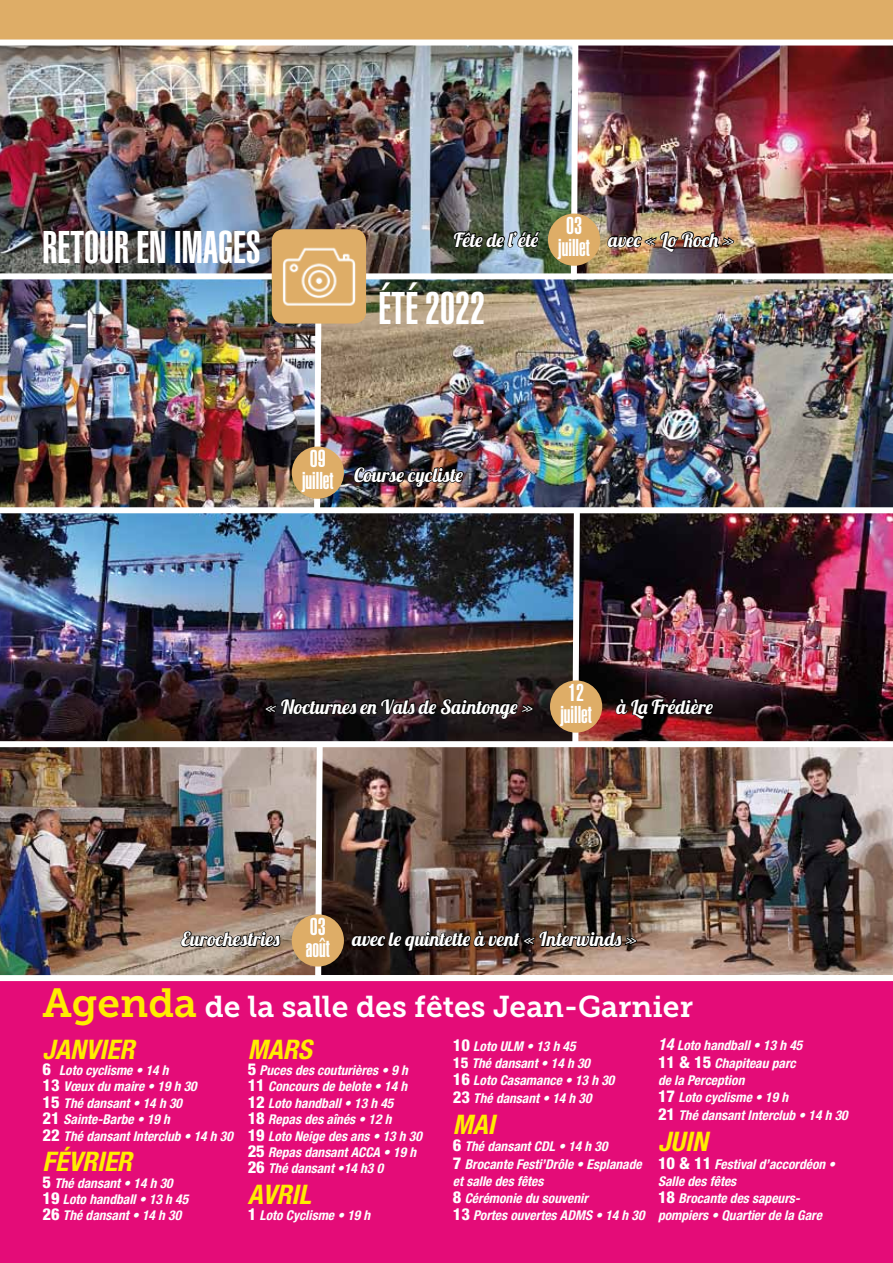
<style>
.page{position:relative;width:893px;height:1263px;background:#fff}
.page>*{position:absolute;margin:0;border:0;box-sizing:border-box;transform-origin:0 0}
.t1{font:900 extra-condensed 45px "Helvetica";color:#fff}
.t2{font:30px "Museo Slab 700";color:#fff}
.t3{font:italic 700 condensed 27px "Helvetica Neue";color:#ffed00}
.t4{font:900 extra-condensed 24px/21.5px "Helvetica";color:#fff;text-align:center}
.t5{font:19.5px "Lobster 1.4";color:#fff}
.t6{font:19.5px "Lobster 1.4";letter-spacing:.02em;color:#fff}
.t7{font:italic 700 condensed 13.5px/17.2px "Helvetica Neue";color:#fff}
.s1{font-size:40.5px;color:#ffed00}
.s2{font-weight:800;font-style:normal;font-size:16.5px}
.s3{font-weight:800;font-style:normal;font-size:15px}
.s4{font-size:16.5px}
</style>
<div class="page">
<img style="left:325px;top:279px;width:568px;height:228px">
<div style="left:0;top:981px;width:893px;height:282px;background:#e40c78"></div>
<div style="left:0;top:0;width:893px;height:43px;background:#dead67"></div>
<img style="left:326px;top:747px;width:567px;height:227px">
<img style="left:0;top:46px;width:893px;height:227px">
<img style="left:0;top:513px;width:893px;height:228px">
<img style="left:0;top:279px;width:311px;height:228px">
<img style="left:0;top:747px;width:312px;height:228px">
<div style="left:0;top:40px;width:893px;height:6px;background:#fff"></div>
<svg style="left:312px;top:738px;width:14px;height:246px"></svg>
<img style="left:568px;top:39px;width:13px;height:246px">
<svg style="left:569px;top:502px;width:14px;height:250px"></svg>
<img style="left:311px;top:324px;width:14px;height:192px">
<svg style="left:180px;top:930px;width:101px;height:28px;background:#796b5f"></svg>
<svg style="left:350px;top:930px;width:288px;height:28px;background:#3d2c25"></svg>
<img style="left:606px;top:230px;width:130px;height:28px">
<svg style="left:452px;top:230px;width:90px;height:28px;background:#404d47"></svg>
<img style="left:353px;top:466px;width:111px;height:27px">
<svg style="left:264px;top:695px;width:271px;height:30px;background:#1e1618"></svg>
<svg style="left:615px;top:697px;width:99px;height:28px;background:#2f0a0d"></svg>
<img style="left:272px;top:229px;width:94px;height:95px">
<div style="left:292px;top:914px;width:52px;height:52px;background:#dead67;border-radius:50%"></div>
<div style="left:292px;top:446px;width:52px;height:53px;background:#dead67;border-radius:50%"></div>
<div style="left:550px;top:680px;width:52px;height:53px;background:#dead67;border-radius:50%"></div>
<div style="left:548px;top:214px;width:52px;height:52px;background:#dead67;border-radius:50%"></div>
<h1 class="t1" style="left:43px;top:221px;width:205px">RETOUREN IMAGES</h1>
<h3 class="t4" style="left:558px;top:215px;width:33px">03<br>JUILLET</h3>
<h3 class="t5" style="left:454px;top:227px;width:86px">Fête de l’été</h3>
<h3 class="t5" style="left:608px;top:227px;width:127px">avec « Lo Roch »</h3>
<h1 class="t1" style="left:379px;top:282px;width:108px">ÉTÉ 2022</h1>
<h3 class="t4" style="left:302px;top:448px;width:33px">09<br>JUILLET</h3>
<h3 class="t6" style="left:354px;top:462px;width:110px">Course cycliste</h3>
<h3 class="t4" style="left:560px;top:682px;width:33px">12<br>JUILLET</h3>
<h3 class="t5" style="left:266px;top:694px;width:269px">« Nocturnes en Vals de Saintonge »</h3>
<h3 class="t5" style="left:617px;top:694px;width:98px">à La Frédière</h3>
<h3 class="t4" style="left:306px;top:916px;width:26px;text-align:left">03<br>AOÛT</h3>
<h3 class="t5" style="left:181px;top:927px;width:100px">Eurochestries</h3>
<h3 class="t5" style="left:352px;top:927px;width:286px">avec le quintette à vent « Interwinds »</h3>
<h2 class="t2" style="left:43px;top:989px;width:652px"><span class="s1">Agenda</span> de la salle des fêtes Jean-Garnier</h2>
<h3 class="t3" style="left:43px;top:1032px;width:93px">JANVIER</h3>
<p class="t7" style="left:43px;top:1062px;width:192px;line-height:16.4px"><span class="s2">6</span> Loto cyclisme • 14 h<br><span class="s2">13</span> Vœux du maire • 19 h 30<br><span class="s2">15</span> Thé dansant • 14 h 30<br><span class="s2">21</span> Sainte-Barbe • 19 h<br><span class="s2">22</span> Thé dansant Interclub • 14 h 30</p>
<h3 class="t3" style="left:43px;top:1145px;width:91px">FÉVRIER</h3>
<p class="t7" style="left:43px;top:1174px;width:147px;line-height:16.4px"><span class="s2">5</span> Thé dansant • 14 h 30<br><span class="s2">19</span> Loto handball • 13 h 45<br><span class="s2">26</span> Thé dansant • 14 h 30</p>
<h3 class="t3" style="left:248px;top:1032px;width:66px">MARS</h3>
<p class="t7" style="left:248px;top:1062px;width:176px;line-height:16.4px"><span class="s2">5</span> Puces des couturières • 9 h<br><span class="s2">11</span> Concours de belote • 14 h<br><span class="s2">12</span> Loto handball • 13 h 45<br><span class="s2">18</span> Repas des aînés • 12 h<br><span class="s2">19</span> Loto Neige des ans • 13 h 30<br><span class="s2">25</span> Repas dansant ACCA • 19 h<br><span class="s2">26</span> Thé dansant •14 h3 0</p>
<h3 class="t3" style="left:248px;top:1178px;width:65px">AVRIL</h3>
<p class="t7" style="left:248px;top:1207px;width:124px"><span class="s2">1</span> Loto Cyclisme • 19 h</p>
<p class="t7" style="left:453px;top:1037px;width:163px"><span class="s2">10</span> Loto ULM • 13 h 45<br><span class="s3">15</span> Thé dansant • 14 h 30<br><span class="s2">16</span> Loto Casamance • 13 h 30<br><span class="s2">23</span> Thé dansant • 14 h 30</p>
<h3 class="t3" style="left:453px;top:1108px;width:43px">MAI</h3>
<p class="t7" style="left:453px;top:1138px;width:193px"><span class="s2">6</span> Thé dansant CDL • 14 h 30<br><span class="s2">7</span> Brocante Festi’Drôle • Esplanade et salle des fêtes<br><span class="s2">8</span> Cérémonie du souvenir<br><span class="s2">13</span> Portes ouvertes ADMS • 14 h 30</p>
<p class="t7" style="left:658px;top:1037px;width:191px"><span class="s4">14</span> Loto handball • 13 h 45<br><span class="s2">11 &amp; 15</span> Chapiteau parc<br>de la Perception<br><span class="s2">17</span> Loto cyclisme • 19 h<br><span class="s2">21</span> Thé dansant Interclub • 14 h 30</p>
<h3 class="t3" style="left:658px;top:1125px;width:51px">JUIN</h3>
<p class="t7" style="left:658px;top:1155px;width:179px"><span class="s2">10 &amp; 11</span> Festival d’accordéon •<br>Salle des fêtes<br><span class="s2">18</span> Brocante des sapeurs&shy;pompiers • Quartier de la Gare</p>
</div>
